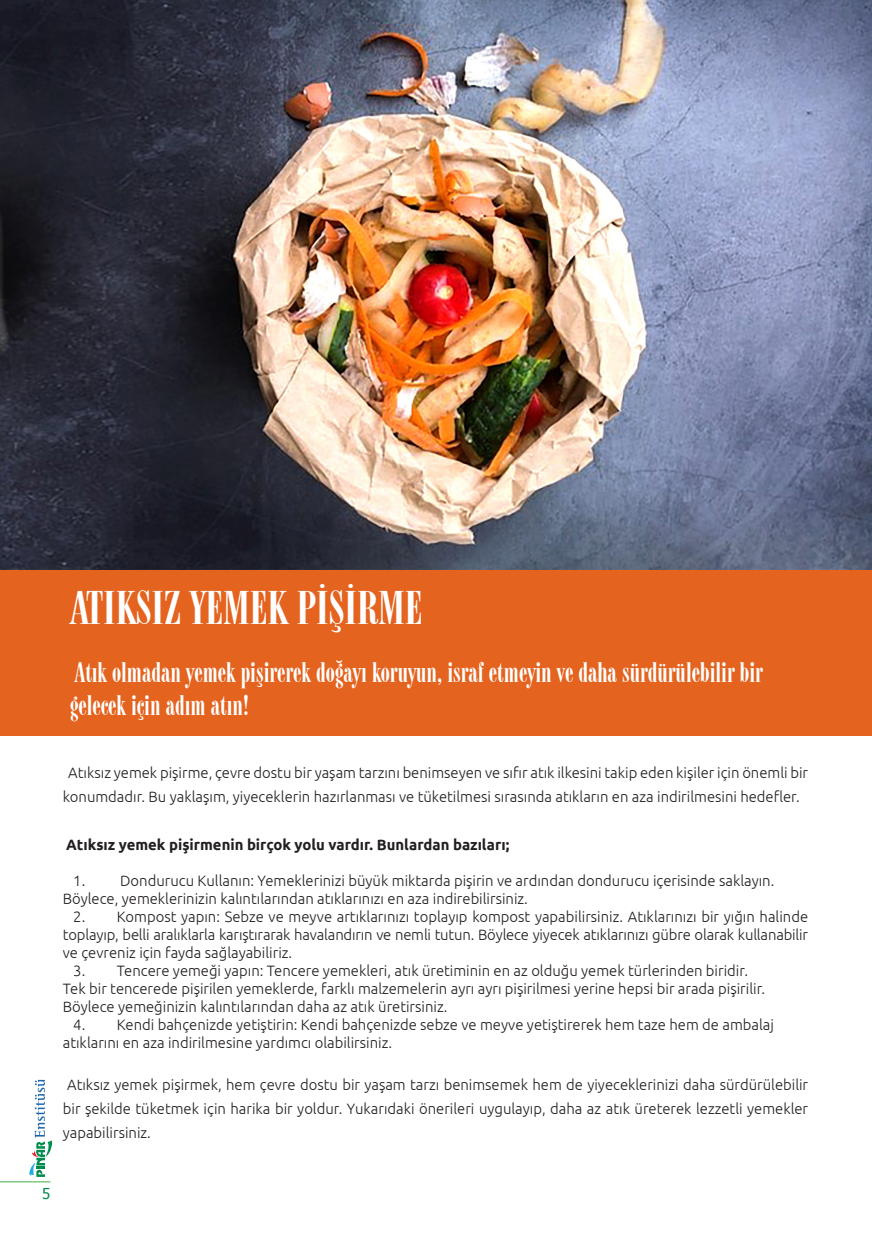
<style>
.page{position:relative;width:872px;height:1234px;background:#fff}
.page>*{position:absolute;margin:0;border:0;box-sizing:border-box;transform-origin:0 0}
.t1{font:45px "Modern 735 BT Roman A";color:#fff;scale:1.06 1}
.t2{font:27px/33px "Modern 735 BT Roman A";color:#fff}
.t3{font:300 15px/24px "Ubuntu";color:#231f20;text-align:justify}
.t4{font:700 15px "Ubuntu";color:#231f20}
.t5{font:15px "Tahoma";color:#008c4d}
</style>
<div class="page">
<hr style="left:0;top:1181px;width:50px;height:1px;background:#40ae49">
<svg style="left:29px;top:1079px;width:23px;height:97px"></svg>
<img style="left:0;top:0;width:872px;height:570px">
<div style="left:0;top:570px;width:872px;height:166px;background:#e4631f"></div>
<p class="t1" style="left:70px;top:581px;width:333px">ATIKSIZ YEMEK PİŞİRME</p>
<p class="t2" style="left:70px;top:655px;width:695px">Atık olmadan yemek pişirerek doğayı koruyun, israf etmeyin ve daha sürdürülebilir bir gelecek için adım atın!</p>
<p class="t3" style="left:63px;top:759px;width:747px;text-align:center">Atıksız yemek pişirme, çevre dostu bir yaşam tarzını benimseyen ve sıfır atık ilkesini takip eden kişiler için önemli bir konumdadır. Bu yaklaşım, yiyeceklerin hazırlanması ve tüketilmesi sırasında atıkların en aza indirilmesini hedefler.</p>
<p class="t4" style="left:66px;top:835px;width:444px">Atıksız yemek pişirmenin birçok yolu vardır. Bunlardan bazıları;</p>
<p class="t3" style="left:73px;top:867px;width:702px">1. Dondurucu Kullanın: Yemeklerinizi büyük miktarda pişirin ve ardından dondurucu içerisinde saklayın.</p>
<p class="t3" style="left:63px;top:885px;width:466px">Böylece, yemeklerinizin kalıntılarından atıklarınızı en aza indirebilirsiniz.</p>
<p class="t3" style="left:63px;top:906px;width:747px;line-height:18px;text-indent:10px">2. Kompost yapın: Sebze ve meyve artıklarınızı toplayıp kompost yapabilirsiniz. Atıklarınızı bir yığın halinde toplayıp, belli aralıklarla karıştırarak havalandırın ve nemli tutun. Böylece yiyecek atıklarınızı gübre olarak kullanabilir ve çevreniz için fayda sağlayabiliriz.</p>
<p class="t3" style="left:73px;top:957px;width:676px">3. Tencere yemeği yapın: Tencere yemekleri, atık üretiminin en az olduğu yemek türlerinden biridir.</p>
<p class="t3" style="left:63px;top:975px;width:704px">Tek bir tencerede pişirilen yemeklerde, farklı malzemelerin ayrı ayrı pişirilmesi yerine hepsi bir arada pişirilir.</p>
<p class="t3" style="left:63px;top:993px;width:386px">Böylece yemeğinizin kalıntılarından daha az atık üretirsiniz.</p>
<p class="t3" style="left:73px;top:1011px;width:702px">4. Kendi bahçenizde yetiştirin: Kendi bahçenizde sebze ve meyve yetiştirerek hem taze hem de ambalaj</p>
<p class="t3" style="left:63px;top:1029px;width:331px">atıklarını en aza indirilmesine yardımcı olabilirsiniz.</p>
<p class="t3" style="left:63px;top:1071px;width:747px">Atıksız yemek pişirmek, hem çevre dostu bir yaşam tarzı benimsemek hem de yiyeceklerinizi daha sürdürülebilir bir şekilde tüketmek için harika bir yoldur. Yukarıdaki önerileri uygulayıp, daha az atık üreterek lezzetli yemekler yapabilirsiniz.</p>
<p class="t5" style="left:42px;top:1183px;width:10px">5</p>
</div>
